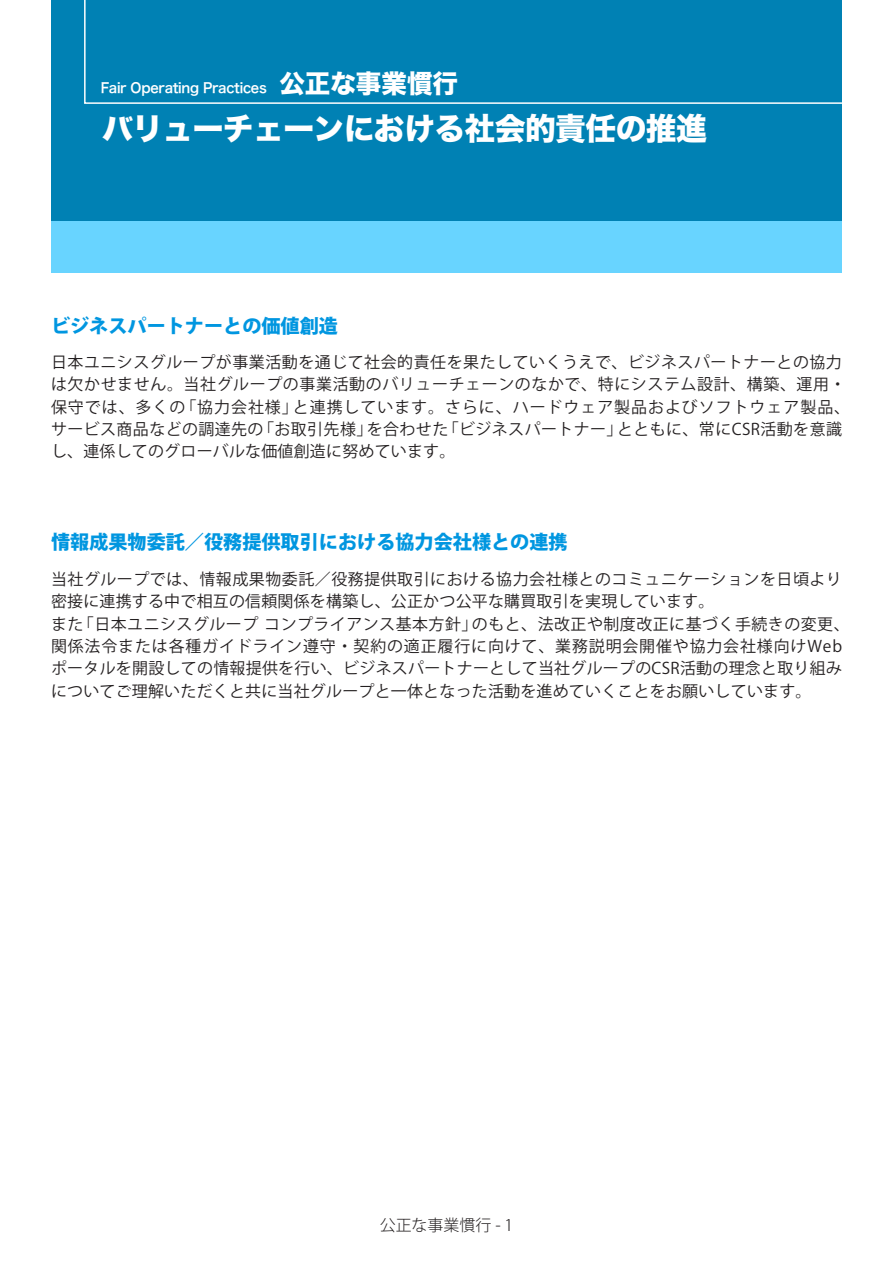
<style>
.page{position:relative;width:893px;height:1263px;background:#fff}
.page>*{position:absolute;margin:0;border:0;box-sizing:border-box;transform-origin:0 0}
.t1{font:30.9px "Hira Kaku Std W8";letter-spacing:-.02em;color:#fff}
.t2{font:800 19.2px "Koz Go Pro";color:#0096e0}
.t3{font:15.9px/22.4px "Koz Go Pro";letter-spacing:.03em;color:#231f20}
.t4{font:300 15.9px "Koz Go Pro";color:#231f20}
.t5{font:13.8px "Hira Kaku Pro W6";letter-spacing:-.02em;color:#fff;scale:.95 1}
.s1{font-family:"Hira Kaku Std W8";font-size:25.5px}
</style>
<div class="page">
<div style="left:51px;top:0;width:791px;height:221px;background:#0081b4"></div>
<div style="left:51px;top:221px;width:791px;height:51px;background:#68d4ff"></div>
<svg style="left:84px;top:0;width:758px;height:104px"></svg>
<p class="t5" style="left:101px;top:75px;width:378px">Fair Operating Practices　<span class="s1">公正な事業慣行</span></p>
<p class="t1" style="left:102px;top:111px;width:606px">バリューチェーンにおける社会的責任の推進</p>
<p class="t2" style="left:51px;top:313px;width:289px">ビジネスパートナーとの価値創造</p>
<p class="t3" style="left:51px;top:351px;width:801px">日本ユニシスグループが事業活動を通じて社会的責任を果たしていくうえで、ビジネスパートナーとの協力は欠かせません。当社グループの事業活動のバリューチェーンのなかで、特にシステム設計、構築、運用・保守では、多くの「協力会社様」と連携しています。さらに、ハードウェア製品およびソフトウェア製品、サービス商品などの調達先の「お取引先様」を合わせた「ビジネスパートナー」とともに、常にCSR活動を意識し、連係してのグローバルな価値創造に努めています。</p>
<p class="t2" style="left:51px;top:530px;width:518px">情報成果物委託／役務提供取引における協力会社様との連携</p>
<p class="t3" style="left:51px;top:568px;width:800px">当社グループでは、情報成果物委託／役務提供取引における協力会社様とのコミュニケーションを日頃より密接に連携する中で相互の信頼関係を構築し、公正かつ公平な購買取引を実現しています。<br>また「日本ユニシスグループ コンプライアンス基本方針」のもと、法改正や制度改正に基づく手続きの変更、関係法令または各種ガイドライン遵守・契約の適正履行に向けて、業務説明会開催や協力会社様向けWebポータルを開設しての情報提供を行い、ビジネスパートナーとして当社グループのCSR活動の理念と取り組みについてご理解いただくと共に当社グループと一体となった活動を進めていくことをお願いしています。</p>
<p class="t4" style="left:380px;top:1215px;width:135px">公正な事業慣行 - 1</p>
</div>
